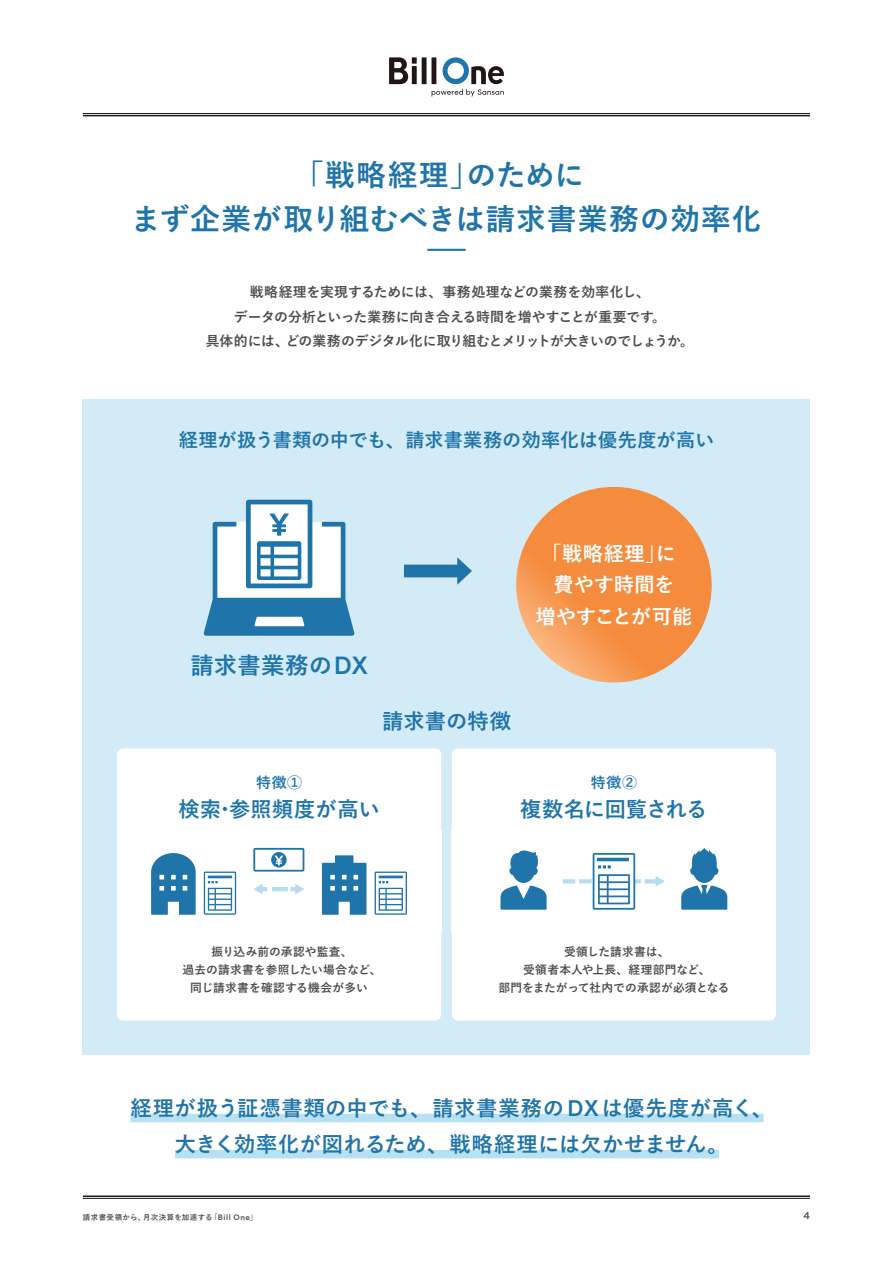
<style>
.page{position:relative;width:893px;height:1263px;background:#fff}
.page>*{position:absolute;margin:0;border:0;box-sizing:border-box;transform-origin:0 0}
.t1{font:700 29.7px/44.7px "Yu Go";letter-spacing:.025em;color:#1f74aa;text-align:center}
.t2{font:700 23.4px "Yu Go";letter-spacing:.01em;color:#1f74aa}
.t3{font:700 21.3px/36.2px "Yu Go";letter-spacing:.015em;color:#1f74aa;text-align:center}
.t4{font:700 21.3px "Yu Go";letter-spacing:-.03em;color:#1f74aa}
.t5{font:700 20.25px/32px "Yu Go";letter-spacing:.005em;color:#fff;text-align:center}
.t6{font:700 19.2px "Yu Go";letter-spacing:.01em;color:#1f74aa}
.t7{font:700 14.85px "Yu Go";letter-spacing:.045em;color:#1f74aa}
.t8{font:700 13.8px/24.5px "Yu Go";letter-spacing:-.015em;color:#4c4b4c;text-align:center}
.t9{font:700 11.7px/18px "Yu Go";letter-spacing:.015em;color:#4c4b4c;text-align:center}
.t10{font:700 11.7px "Texta";color:#4c4b4c}
.t11{font:700 7.5px "Yu Go";letter-spacing:.06em;color:#4c4b4c}
.s1{font-family:"Sofia Pro";font-weight:600;font-size:25.2px}
.s2{font-family:"Sofia Pro";font-weight:600;font-size:22.95px}
.s3{font-family:"Sofia Pro";font-weight:600;font-size:8.1px}
</style>
<div class="page">
<div style="left:422px;top:57px;width:5px;height:27px;background:#201714"></div>
<div style="left:431px;top:57px;width:5px;height:27px;background:#928e8c"></div>
<svg style="left:389px;top:57px;width:28px;height:27px"></svg>
<svg style="left:432px;top:57px;width:72px;height:40px"></svg>
<hr style="left:83px;top:113px;width:727px;height:1px;background:#231f20">
<hr style="left:83px;top:115px;width:727px;height:1px;background:#231f20">
<hr style="left:83px;top:1195px;width:727px;height:2px;background:#231f20">
<hr style="left:83px;top:1198px;width:727px;height:1px;background:#231f20">
<hr style="left:427px;top:249px;width:39px;height:2px;background:#1f74aa">
<div style="left:130px;top:1114px;width:634px;height:8px;background:#b7e0f3"></div>
<div style="left:175px;top:1150px;width:544px;height:8px;background:#b7e0f3"></div>
<div style="left:83px;top:399px;width:727px;height:655px;background:#d2ebf7"></div>
<div style="left:117px;top:748px;width:324px;height:272px;background:#fff;border-radius:6px"></div>
<div style="left:452px;top:748px;width:324px;height:272px;background:#fff;border-radius:6px"></div>
<svg style="left:253px;top:848px;width:51px;height:23px"></svg>
<svg style="left:151px;top:853px;width:45px;height:62px;background:#468cb9"></svg>
<svg style="left:204px;top:871px;width:32px;height:44px"></svg>
<svg style="left:375px;top:871px;width:32px;height:44px"></svg>
<svg style="left:322px;top:855px;width:44px;height:60px"></svg>
<svg style="left:253px;top:884px;width:51px;height:10px"></svg>
<svg style="left:203px;top:500px;width:152px;height:136px"></svg>
<div style="left:404px;top:565px;width:59px;height:12px;background:#1f74aa"></div>
<svg style="left:457px;top:557px;width:15px;height:28px"></svg>
<svg style="left:516px;top:487px;width:196px;height:195px;background:#f59045"></svg>
<svg style="left:500px;top:850px;width:47px;height:60px"></svg>
<svg style="left:681px;top:848px;width:46px;height:62px"></svg>
<svg style="left:563px;top:853px;width:102px;height:57px"></svg>
<h1 class="t1" style="left:131px;top:153px;width:632px">「戦略経理」のために<br>まず企業が取り組むべきは請求書業務の効率化</h1>
<p class="t8" style="left:206px;top:280px;width:490px">戦略経理を実現するためには、事務処理などの業務を効率化し、<br>データの分析といった業務に向き合える時間を増やすことが重要です。<br>具体的には、どの業務のデジタル化に取り組むとメリットが大きいのでしょうか。</p>
<h3 class="t6" style="left:179px;top:429px;width:537px">経理が扱う書類の中でも、請求書業務の効率化は優先度が高い</h3>
<h2 class="t2" style="left:190px;top:653px;width:179px">請求書業務の<span class="s1">DX</span></h2>
<h3 class="t3" style="left:382px;top:703px;width:130px">請求書の特徴</h3>
<h3 class="t5" style="left:535px;top:537px;width:158px">「戦略経理」に費やす時間を<br>増やすことが可能</h3>
<p class="t7" style="left:256px;top:774px;width:47px">特徴①</p>
<h3 class="t3" style="left:178px;top:792px;width:203px">検索・参照頻度が高い</h3>
<p class="t7" style="left:591px;top:774px;width:47px">特徴②</p>
<h3 class="t4" style="left:520px;top:797px;width:189px">複数名に回覧される</h3>
<p class="t9" style="left:182px;top:943px;width:201px">振り込み前の承認や監査、<br>過去の請求書を参照したい場合など、同じ請求書を確認する機会が多い</p>
<p class="t9" style="left:498px;top:943px;width:232px">受領した請求書は、<br>受領者本人や上長、経理部門など、<br>部門をまたがって社内での承認が必須となる</p>
<h3 class="t3" style="left:130px;top:1090px;width:644px">経理が扱う証憑書類の中でも、請求書業務の<span class="s2">DX</span>は優先度が高く、大きく効率化が図れるため、戦略経理には欠かせません。</h3>
<p class="t11" style="left:83px;top:1212px;width:176px">請求書受領から、月次決算を加速する「<span class="s3">Bill One</span>」</p>
<p class="t10" style="left:803px;top:1209px;width:8px">4</p>
</div>
